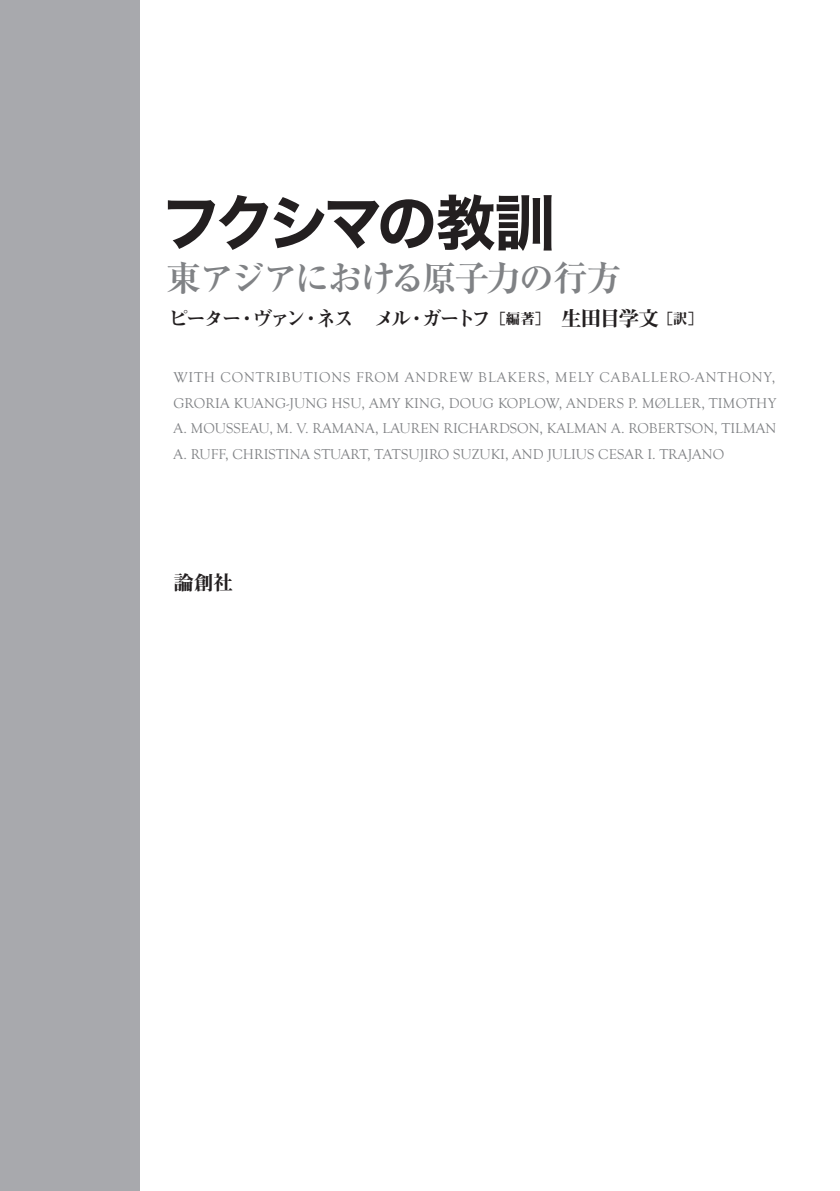
<style>
.page{position:relative;width:840px;height:1191px;background:#fff}
.page>*{position:absolute;margin:0;border:0;box-sizing:border-box;transform-origin:0 0}
.t1{font:60.4px "Hiragino Kaku W7 90 ms RKSJ H";letter-spacing:-.095em;color:#231f20}
.t2{font:700 34.8px "Ryumin Pr 5";letter-spacing:-.06em;color:#808285}
.t3{font:20.4px "Midashi Min Pr 5 MA31";letter-spacing:-.135em;color:#231f20}
.t4{font:19.8px "Midashi Min Pr 5 MA31";color:#231f20}
.t5{font:14.6px/25.6px "Goudy Old Style T";color:#808285;text-align:justify}
.s1{font-size:14.4px}
</style>
<div class="page">
<div style="left:0;top:0;width:139px;height:1191px;background:#a8a9ad"></div>
<h1 class="t1" style="left:161px;top:192px;width:395px">フクシマの教訓</h1>
<h2 class="t2" style="left:166px;top:251px;width:456px">東アジアにおける原子力の行方</h2>
<h3 class="t3" style="left:168px;top:303px;width:535px">ピーター・ヴァン・ネス　メル・ガートフ<span class="s1">［編著］</span> 生田目学文<span class="s1">［訳］</span></h3>
<p class="t5" style="left:173px;top:365px;width:604px">WITH CONTRIBUTIONS FROM ANDREW BLAKERS, MELY CABALLERO-ANTHONY, GRORIA KUANG-JUNG HSU, AMY KING, DOUG KOPLOW, ANDERS P. MØLLER, TIMOTHY A. MOUSSEAU, M. V. RAMANA, LAUREN RICHARDSON, KALMAN A. ROBERTSON, TILMAN A. RUFF, CHRISTINA STUART, TATSUJIRO SUZUKI, AND JULIUS CESAR I. TRAJANO</p>
<h3 class="t4" style="left:174px;top:567px;width:61px">論創社</h3>
</div>
